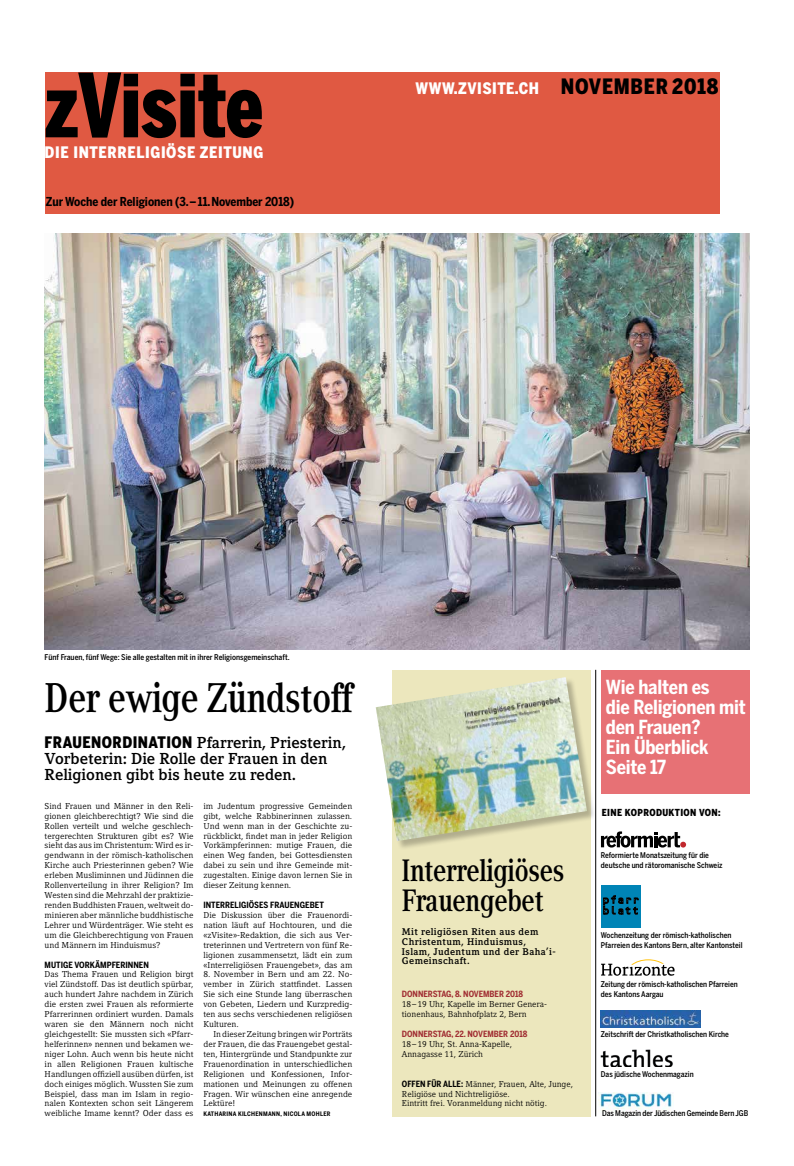
<style>
.page{position:relative;width:794px;height:1166px;background:#fff}
.page>*{position:absolute;margin:0;border:0;box-sizing:border-box;transform-origin:0 0}
.t1{font:900 87.5px "Benton Sans Comp";color:#000}
.t2{font:700 41.12px "Compatil Text LT Pro";letter-spacing:-.01em;color:#000;scale:.8 1}
.t3{font:700 30.62px/29.8px "Compatil Text LT Pro";letter-spacing:-.01em;color:#000;scale:.8 1}
.t4{font:700 19.25px/19.9px "Benton Sans Cond";letter-spacing:-.01em;color:#fff}
.t5{font:700 15.75px/15.8px "Compatil Letter LT Pro";color:#000}
.t6{font:900 15.75px "Benton Sans Cond";letter-spacing:.04em;color:#fff}
.t7{font:700 12.25px "Benton Sans Cond";letter-spacing:-.005em;color:#000}
.t8{font:700 9.62px/9.6px "Compatil Letter LT Pro";letter-spacing:.04em;color:#000}
.t9{font:900 9.62px "Benton Sans Cond";letter-spacing:.04em;color:#000}
.t10{font:8.58px/9.9px "Compatil Letter LT Pro";color:#000;text-align:justify}
.t11{font:700 8.58px "Benton Sans Cond";color:#a02d32}
.t12{font:700 8.58px "Benton Sans Cond";color:#000}
.t13{font:500 7.88px/9.9px "Benton Sans Cond";color:#000}
.t14{font:700 6.12px "Benton Sans Cond";letter-spacing:.04em;color:#000}
.s1{font-size:21px;color:#000}
.s2{font-family:"Benton Sans Cond";font-weight:900}
.s3{font-family:"Benton Sans Cond";font-weight:700}
</style>
<div class="page">
<img style="left:599px;top:1092px;width:73px;height:19px">
<div style="left:392px;top:670px;width:198px;height:446px;background:#ece7bd"></div>
<div style="left:45px;top:72px;width:674px;height:141px;background:#e05942"></div>
<hr style="left:595px;top:670px;width:1px;height:446px;background:#000">
<svg style="left:601px;top:831px;width:85px;height:16px"></svg>
<img style="left:601px;top:1049px;width:72px;height:18px">
<img style="left:600px;top:1010px;width:100px;height:17px">
<div style="left:601px;top:885px;width:39px;height:43px;background:#0084b6"></div>
<svg style="left:603px;top:895px;width:35px;height:19px"></svg>
<svg style="left:601px;top:959px;width:73px;height:17px"></svg>
<div style="left:601px;top:670px;width:148px;height:124px;background:#e77175"></div>
<div style="left:376px;top:677px;width:220px;height:173px;background:#000;opacity:.25"></div>
<img style="left:376px;top:677px;width:211px;height:164px">
<img style="left:45px;top:233px;width:704px;height:417px">
<h1 class="t1" style="left:45px;top:55px;width:220px">zVisite</h1>
<h3 class="t6" style="left:415px;top:79px;width:304px">WWW.ZVISITE.CH <span class="s1">NOVEMBER 2018</span></h3>
<h3 class="t6" style="left:45px;top:143px;width:220px">DIE INTERRELIGIÖSE ZEITUNG</h3>
<h3 class="t7" style="left:46px;top:195px;width:250px">Zur Woche der Religionen (3.–11.November 2018)</h3>
<p class="t13" style="left:45px;top:652px;width:246px">Fünf Frauen, fünf Wege: Sie alle gestalten mit in ihrer Religionsgemeinschaft.</p>
<h2 class="t2" style="left:45px;top:674px;width:386px">Der ewige Zündstoff</h2>
<h3 class="t5" style="left:45px;top:735px;width:303px"><span class="s2">FRAUENORDINATION</span> Pfarrerin, Priesterin,<br>Vorbeterin: Die Rolle der Frauen in den<br>Religionen gibt bis heute zu reden.</h3>
<p class="t10" style="left:45px;top:801px;width:150px">Sind Frauen und Männer in den Reli&shy;gionen gleichberechtigt? Wie sind die Rollen verteilt und welche geschlech&shy;tergerechten Strukturen gibt es? Wie sieht das aus im Christentum: Wird es ir&shy;gendwann in der römisch-katholischen Kirche auch Priesterinnen geben? Wie erleben Musliminnen und Jüdinnen die Rollenverteilung in ihrer Religion? Im Westen sind die Mehrzahl der praktizie&shy;renden Buddhisten Frauen, weltweit do&shy;minieren aber männliche buddhistische Lehrer und Würdenträger. Wie steht es um die Gleichberechtigung von Frauen und Männern im Hinduismus?</p>
<p class="t12" style="left:45px;top:959px;width:106px">MUTIGE VORKÄMPFERINNEN</p>
<p class="t10" style="left:45px;top:969px;width:150px">Das Thema Frauen und Religion birgt viel Zündstoff. Das ist deutlich spürbar, auch hundert Jahre nachdem in Zürich die ersten zwei Frauen als reformierte Pfarrerinnen ordiniert wurden. Damals waren sie den Männern noch nicht gleichgestellt: Sie mussten sich «Pfarr&shy;helferinnen» nennen und bekamen we&shy;niger Lohn. Auch wenn bis heute nicht in allen Religionen Frauen kultische Handlungen offiziell ausüben dürfen, ist doch einiges möglich. Wussten Sie zum Beispiel, dass man im Islam in regio&shy;nalen Kontexten schon seit Längerem weibliche Imame kennt? Oder dass es</p>
<p class="t10" style="left:203px;top:801px;width:150px">im Judentum progressive Gemeinden gibt, welche Rabbinerinnen zulassen.<br>Und wenn man in der Geschichte zu&shy;rückblickt, findet man in jeder Religion Vorkämpferinnen: mutige Frauen, die einen Weg fanden, bei Gottesdiensten dabei zu sein und ihre Gemeinde mit&shy;zugestalten. Einige davon lernen Sie in dieser Zeitung kennen.</p>
<p class="t12" style="left:203px;top:900px;width:122px">INTERRELIGIÖSES FRAUENGEBET</p>
<p class="t10" style="left:203px;top:910px;width:150px">Die Diskussion über die Frauenordi&shy;nation läuft auf Hochtouren, und die «zVisite»-Redaktion, die sich aus Ver&shy;treterinnen und Vertretern von fünf Re&shy;ligionen zusammensetzt, lädt ein zum «Interreligiösen Frauengebet», das am</p>
<p class="t10" style="left:203px;top:969px;width:150px">8. November in Bern und am 22. No&shy;vember in Zürich stattfindet. Lassen Sie sich eine Stunde lang überraschen von Gebeten, Liedern und Kurzpredig&shy;ten aus sechs verschiedenen religiösen Kulturen.</p>
<p class="t10" style="left:203px;top:1029px;width:150px;text-indent:10px">In dieser Zeitung bringen wir Porträts der Frauen, die das Frauengebet gestal&shy;ten, Hintergründe und Standpunkte zur Frauenordination in unterschiedlichen Religionen und Konfessionen, Infor&shy;mationen und Meinungen zu offenen Fragen. Wir wünschen eine anregende Lektüre!</p>
<p class="t14" style="left:203px;top:1110px;width:129px">KATHARINA KILCHENMANN, NICOLA MOHLER</p>
<h3 class="t3" style="left:402px;top:856px;width:205px">Interreligiöses<br>Frauengebet</h3>
<p class="t8" style="left:402px;top:927px;width:155px">Mit religiösen Riten aus dem<br>Christentum, Hinduismus,<br>Islam, Judentum und der Baha’i-<br>Gemeinschaft.</p>
<p class="t11" style="left:402px;top:989px;width:123px">DONNERSTAG, 8. NOVEMBER 2018</p>
<p class="t10" style="left:402px;top:999px;width:146px">18–19 Uhr, Kapelle im Berner Genera&shy;tionenhaus, Bahnhofplatz 2, Bern</p>
<p class="t11" style="left:402px;top:1029px;width:127px">DONNERSTAG, 22. NOVEMBER 2018</p>
<p class="t10" style="left:402px;top:1039px;width:112px">18–19 Uhr, St. Anna-Kapelle,<br>Annagasse 11, Zürich</p>
<p class="t10" style="left:402px;top:1079px;width:173px;text-align:left"><span class="s3">OFFEN FÜR ALLE:</span> Männer, Frauen, Alte, Junge,<br>Religiöse und Nichtreligiöse.<br>Eintritt frei. Voranmeldung nicht nötig.</p>
<h3 class="t4" style="left:606px;top:678px;width:141px">Wie halten es<br>die Religionen mit den Frauen?<br>Ein Überblick<br>Seite 17</h3>
<p class="t9" style="left:601px;top:807px;width:120px">EINE KOPRODUKTION VON:</p>
<p class="t13" style="left:601px;top:851px;width:123px">Reformierte Monatszeitung für die deutsche und rätoromanische Schweiz</p>
<p class="t13" style="left:601px;top:930px;width:143px">Wochenzeitung der römisch-katholischen<br>Pfarreien des Kantons Bern, alter Kantonsteil</p>
<p class="t13" style="left:601px;top:980px;width:138px">Zeitung der römisch-katholischen Pfarreien des Kantons Aargau</p>
<p class="t13" style="left:601px;top:1029px;width:130px">Zeitschrift der Christkatholischen Kirche</p>
<p class="t13" style="left:601px;top:1069px;width:94px">Das jüdische Wochenmagazin</p>
<p class="t13" style="left:602px;top:1108px;width:147px">Das Magazin der Jüdischen Gemeinde Bern JGB</p>
</div>
